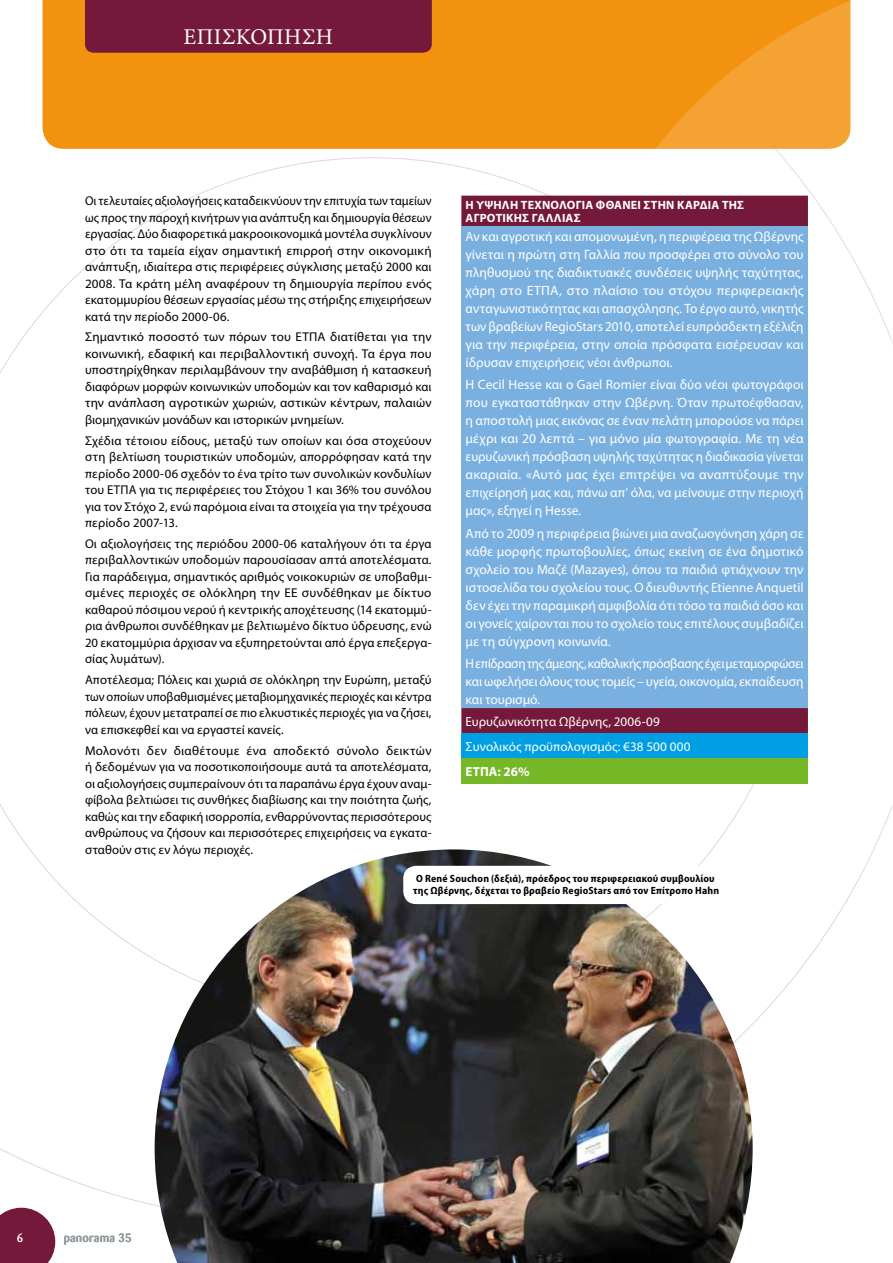
<style>
.page{position:relative;width:893px;height:1263px;background:#fff}
.page>*{position:absolute;margin:0;border:0;box-sizing:border-box;transform-origin:0 0}
.t1{font:22.5px "Minion Pro";letter-spacing:.02em;color:#fff}
.t2{font:13.5px/18px "Myriad Pro";color:#fff;text-align:justify}
.t3{font:13.2px/25px "Myriad Pro";letter-spacing:.005em;color:#fff}
.t4{font:700 13.2px "Myriad Pro";letter-spacing:.005em;color:#fff}
.t5{font:12.75px/16.5px "Myriad Pro";letter-spacing:.005em;color:#000;text-align:justify}
.t6{font:700 12px "Myriad Pro";color:#fff}
.t7{font:500 12px "Barmeno";letter-spacing:.02em;color:#90989c}
.t8{font:500 12px "Barmeno";color:#fff}
.t9{font:700 semi-condensed 10.5px/12px "Myriad Pro";letter-spacing:.015em;color:#000}
</style>
<div class="page">
<div style="left:43px;top:0;width:515px;height:149px;background:#f3920f"></div>
<svg style="left:558px;top:0;width:334px;height:906px"></svg>
<img style="left:155px;top:849px;width:598px;height:414px">
<svg style="left:0;top:1208px;width:55px;height:55px;background:#83314f"></svg>
<div style="left:85px;top:0;width:347px;height:52px;background:#75193a"></div>
<div style="left:461px;top:196px;width:347px;height:537px;background:#75193a"></div>
<div style="left:461px;top:227px;width:347px;height:481px;background:#7ab0e0"></div>
<div style="left:461px;top:733px;width:347px;height:25px;background:#009ee3"></div>
<div style="left:461px;top:758px;width:347px;height:25px;background:#76b828"></div>
<div style="left:403px;top:866px;width:335px;height:38px;background:#fff;border-radius:13px"></div>
<h1 class="t1" style="left:184px;top:21px;width:151px">ΕΠΙΣΚΟΠΗΣΗ</h1>
<p class="t5" style="left:85px;top:192px;width:348px">Οι τελευταίες αξιολογήσεις καταδεικνύουν την επιτυχία των ταμείων ως προς την παροχή κινήτρων για ανάπτυξη και δημιουργία θέσεων εργασίας. Δύο διαφορετικά μακροοικονομικά μοντέλα συγκλίνουν στο ότι τα ταμεία είχαν σημαντική επιρροή στην οικονομική ανάπτυξη, ιδιαίτερα στις περιφέρειες σύγκλισης μεταξύ 2000 και 2008. Τα κράτη μέλη αναφέρουν τη δημιουργία περίπου ενός εκατομμυρίου θέσεων εργασίας μέσω της στήριξης επιχειρήσεων κατά την περίοδο 2000-06.</p>
<p class="t5" style="left:85px;top:329px;width:348px">Σημαντικό ποσοστό των πόρων του ΕΤΠΑ διατίθεται για την κοινωνική, εδαφική και περιβαλλοντική συνοχή. Τα έργα που υποστηρίχθηκαν περιλαμβάνουν την αναβάθμιση ή κατασκευή διαφόρων μορφών κοινωνικών υποδομών και τον καθαρισμό και την ανάπλαση αγροτικών χωριών, αστικών κέντρων, παλαιών βιομηχανικών μονάδων και ιστορικών μνημείων.</p>
<p class="t5" style="left:85px;top:432px;width:348px">Σχέδια τέτοιου είδους, μεταξύ των οποίων και όσα στοχεύουν στη βελτίωση τουριστικών υποδομών, απορρόφησαν κατά την περίοδο 2000-06 σχεδόν το ένα τρίτο των συνολικών κονδυλίων του ΕΤΠΑ για τις περιφέρειες του Στόχου 1 και 36% του συνόλου για τον Στόχο 2, ενώ παρόμοια είναι τα στοιχεία για την τρέχουσα περίοδο 2007-13.</p>
<p class="t5" style="left:85px;top:535px;width:348px">Οι αξιολογήσεις της περιόδου 2000-06 καταλήγουν ότι τα έργα περιβαλλοντικών υποδομών παρουσίασαν απτά αποτελέσματα.<br>Για παράδειγμα, σημαντικός αριθμός νοικοκυριών σε υποβαθμι&shy;σμένες περιοχές σε ολόκληρη την ΕΕ συνδέθηκαν με δίκτυο καθαρού πόσιμου νερού ή κεντρικής αποχέτευσης (14 εκατομμύ&shy;ρια άνθρωποι συνδέθηκαν με βελτιωμένο δίκτυο ύδρευσης, ενώ 20 εκατομμύρια άρχισαν να εξυπηρετούνται από έργα επεξεργα&shy;σίας λυμάτων).</p>
<p class="t5" style="left:85px;top:671px;width:348px">Αποτέλεσμα; Πόλεις και χωριά σε ολόκληρη την Ευρώπη, μεταξύ των οποίων υποβαθμισμένες μεταβιομηχανικές περιοχές και κέντρα πόλεων, έχουν μετατραπεί σε πιο ελκυστικές περιοχές για να ζήσει, να επισκεφθεί και να εργαστεί κανείς.</p>
<p class="t5" style="left:85px;top:742px;width:348px">Μολονότι δεν διαθέτουμε ένα αποδεκτό σύνολο δεικτών ή δεδομένων για να ποσοτικοποιήσουμε αυτά τα αποτελέσματα, οι αξιολογήσεις συμπεραίνουν ότι τα παραπάνω έργα έχουν αναμ&shy;φίβολα βελτιώσει τις συνθήκες διαβίωσης και την ποιότητα ζωής, καθώς και την εδαφική ισορροπία, ενθαρρύνοντας περισσότερους ανθρώπους να ζήσουν και περισσότερες επιχειρήσεις να εγκατα&shy;σταθούν στις εν λόγω περιοχές.</p>
<p class="t6" style="left:466px;top:197px;width:37px">Η υψηλή</p>
<p class="t6" style="left:521px;top:197px;width:9px">τεχνολογία</p>
<p class="t6" style="left:596px;top:197px;width:26px">φθάνει</p>
<p class="t6" style="left:644px;top:197px;width:16px">στην</p>
<p class="t6" style="left:677px;top:197px;width:8px">καρδιά</p>
<p class="t6" style="left:722px;top:197px;width:9px">της</p>
<p class="t6" style="left:466px;top:210px;width:9px">αγροτικής</p>
<p class="t6" style="left:532px;top:210px;width:14px">Γαλλίας</p>
<p class="t2" style="left:466px;top:227px;width:340px">Αν και αγροτική και απομονωμένη, η περιφέρεια της Ωβέρνης γίνεται η πρώτη στη Γαλλία που προσφέρει στο σύνολο του πληθυσμού της διαδικτυακές συνδέσεις υψηλής ταχύτητας, χάρη στο ΕΤΠΑ, στο πλαίσιο του στόχου περιφερειακής ανταγωνιστικότητας και απασχόλησης. Το έργο αυτό, νικητής των βραβείων RegioStars 2010, αποτελεί ευπρόσδεκτη εξέλιξη για την περιφέρεια, στην οποία πρόσφατα εισέρευσαν και ίδρυσαν επιχειρήσεις νέοι άνθρωποι.</p>
<p class="t2" style="left:466px;top:375px;width:340px">Η Cecil Hesse και ο Gael Romier είναι δύο νέοι φωτογράφοι που εγκαταστάθηκαν στην Ωβέρνη. Όταν πρωτοέφθασαν, η αποστολή μιας εικόνας σε έναν πελάτη μπορούσε να πάρει μέχρι και 20 λεπτά – για μόνο μία φωτογραφία. Με τη νέα ευρυζωνική πρόσβαση υψηλής ταχύτητας η διαδικασία γίνεται ακαριαία. «Αυτό μας έχει επιτρέψει να αναπτύξουμε την επιχείρησή μας και, πάνω απ’ όλα, να μείνουμε στην περιοχή μας», εξηγεί η Hesse.</p>
<p class="t2" style="left:466px;top:524px;width:340px">Από το 2009 η περιφέρεια βιώνει μια αναζωογόνηση χάρη σε κάθε μορφής πρωτοβουλίες, όπως εκείνη σε ένα δημοτικό σχολείο του Μαζέ (Mazayes), όπου τα παιδιά φτιάχνουν την ιστοσελίδα του σχολείου τους. Ο διευθυντής Etienne Anquetil δεν έχει την παραμικρή αμφιβολία ότι τόσο τα παιδιά όσο και οι γονείς χαίρονται που το σχολείο τους επιτέλους συμβαδίζει με τη σύγχρονη κοινωνία.</p>
<p class="t2" style="left:466px;top:654px;width:340px">Η επίδραση της άμεσης, καθολικής πρόσβασης έχει μεταμορφώσει και ωφελήσει όλους τους τομείς – υγεία, οικονομία, εκπαίδευση και τουρισμό.</p>
<p class="t3" style="left:466px;top:708px;width:226px">Ευρυζωνικότητα Ωβέρνης, 2006-09<br>Συνολικός προϋπολογισμός: €38 500 000</p>
<p class="t4" style="left:466px;top:762px;width:66px">ΕΤΠΑ: 26%</p>
<p class="t8" style="left:17px;top:1231px;width:8px">6</p>
<p class="t7" style="left:64px;top:1230px;width:69px">panorama 35</p>
<p class="t9" style="left:413px;top:873px;width:307px">Ο René Souchon (δεξιά), πρόεδρος του περιφερειακού συμβουλίου της Ωβέρνης, δέχεται το βραβείο RegioStars από τον Επίτροπο Hahn</p>
</div>
